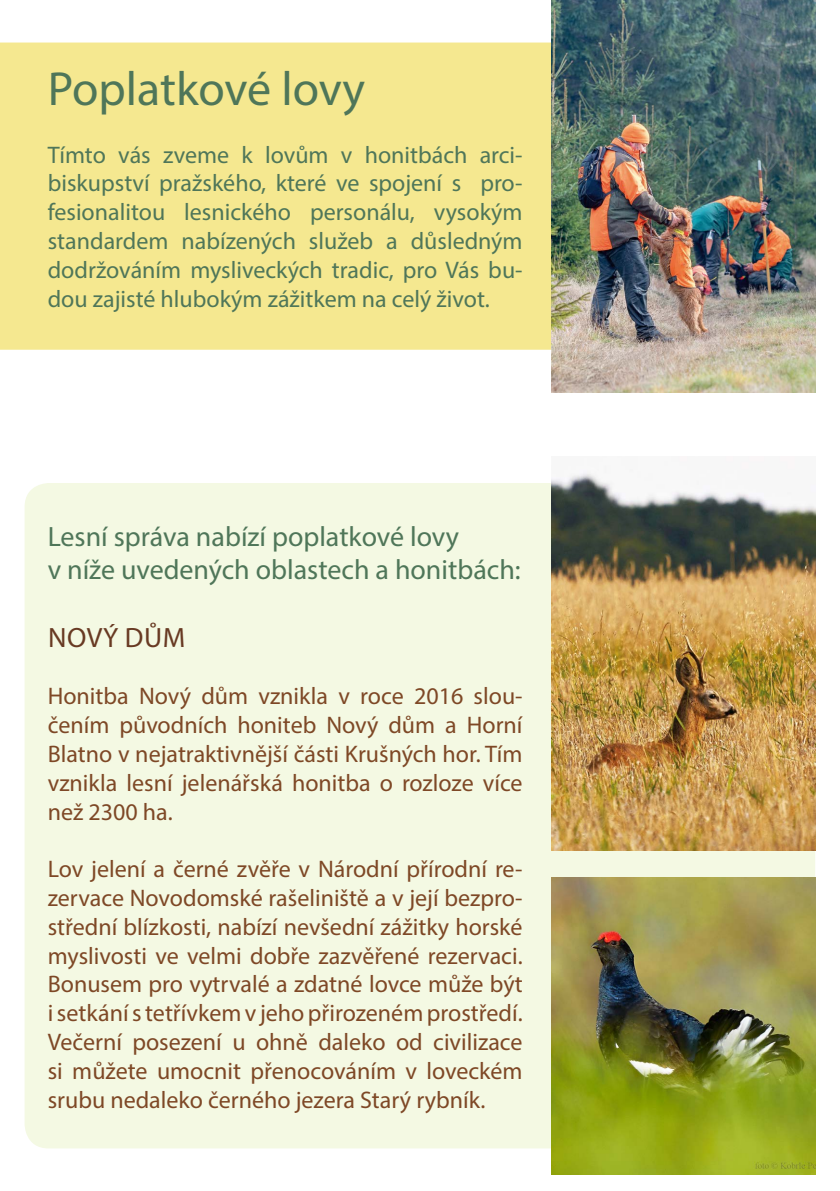
<style>
.page{position:relative;width:840px;height:1191px;background:#fff}
.page>*{position:absolute;margin:0;border:0;box-sizing:border-box;transform-origin:0 0}
.t1{font:48px "Myriad Pro";color:#4f7659}
.t2{font:28px/33.6px "Myriad Pro";color:#4f7659}
.t3{font:28px "Myriad Pro";letter-spacing:.02em;color:#683a23}
.t4{font:24px/28.8px "Myriad Pro";color:#7e4826;text-align:justify}
.t5{font:24px/28.8px "Myriad Pro";color:#4f7659;text-align:justify}
</style>
<div class="page">
<div style="left:25px;top:483px;width:789px;height:665px;background:#f4f9e3;border-radius:24px"></div>
<div style="left:0;top:43px;width:550px;height:307px;background:#f5e890"></div>
<img style="left:550px;top:0;width:264px;height:392px">
<img style="left:551px;top:472px;width:263px;height:378px">
<img style="left:550px;top:877px;width:264px;height:297px">
<h1 class="t1" style="left:48px;top:59px;width:319px">Poplatkové lovy</h1>
<p class="t5" style="left:48px;top:140px;width:476px">Tímto vás zveme k lovům v honitbách arci&shy;biskupství pražského, které ve spojení s pro&shy;fesionalitou lesnického personálu, vysokým standardem nabízených služeb a důsledným dodržováním mysliveckých tradic, pro Vás bu&shy;dou zajisté hlubokým zážitkem na celý život.</p>
<p class="t2" style="left:48px;top:519px;width:474px">Lesní správa nabízí poplatkové lovy<br>v níže uvedených oblastech a honitbách:</p>
<p class="t3" style="left:48px;top:620px;width:139px">NOVÝ DŮM</p>
<p class="t4" style="left:48px;top:681px;width:476px">Honitba Nový dům vznikla v roce 2016 slou&shy;čením původních honiteb Nový dům a Horní Blatno v nejatraktivnější části Krušných hor. Tím vznikla lesní jelenářská honitba o rozloze více než 2300 ha.</p>
<p class="t4" style="left:48px;top:854px;width:476px">Lov jelení a černé zvěře v Národní přírodní re&shy;zervace Novodomské rašeliniště a v její bezpro&shy;střední blízkosti, nabízí nevšední zážitky horské myslivosti ve velmi dobře zazvěřené rezervaci.<br>Bonusem pro vytrvalé a zdatné lovce může být i setkání s tetřívkem v jeho přirozeném prostředí.<br>Večerní posezení u ohně daleko od civilizace si můžete umocnit přenocováním v loveckém srubu nedaleko černého jezera Starý rybník.</p>
</div>
